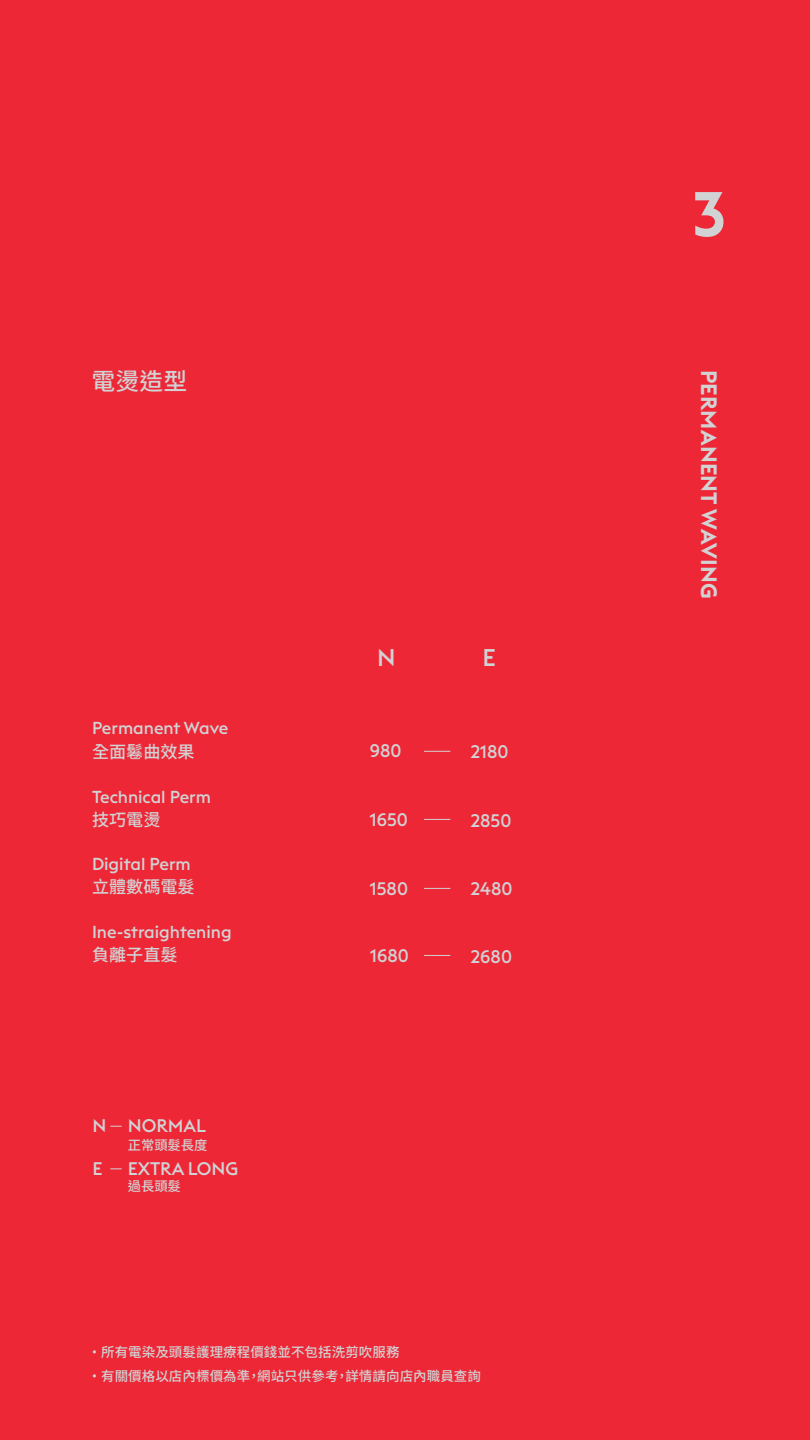
<style>
.page{position:relative;width:810px;height:1440px;background:#ed2736}
.page>*{position:absolute;margin:0;border:0;box-sizing:border-box;transform-origin:0 0}
.t1{font:600 62.25px "Euclid Triangle";color:#d1d2d4}
.t2{font:500 23.85px "Noto Sans TC";color:#d1d2d4}
.t3{font:500 23.85px "Euclid Triangle";color:#d1d2d4}
.t4{font:600 21.98px "Euclid Triangle";letter-spacing:.01em;color:#d1d2d4}
.t5{font:500 18px "Euclid Triangle";color:#d1d2d4}
.t6{font:500 17.92px "Euclid Triangle";letter-spacing:.005em;color:#d1d2d4}
.t7{font:500 17.1px "Euclid Triangle";color:#d1d2d4}
.t8{font:500 17.1px "Noto Sans TC";color:#d1d2d4}
.t9{font:500 13.5px/23.3px "Noto Sans TC";letter-spacing:.005em;color:#d1d2d4}
.t10{font:500 13.35px "Noto Sans TC";color:#d1d2d4}
</style>
<div class="page">
<svg style="left:110px;top:1126px;width:12px;height:1px"></svg>
<svg style="left:110px;top:1168px;width:12px;height:1px"></svg>
<svg style="left:424px;top:751px;width:26px;height:1px"></svg>
<svg style="left:424px;top:819px;width:26px;height:1px"></svg>
<svg style="left:424px;top:888px;width:26px;height:1px"></svg>
<svg style="left:424px;top:955px;width:26px;height:1px"></svg>
<h2 class="t2" style="left:92px;top:368px;width:97px">電燙造型</h2>
<p class="t7" style="left:92px;top:717px;width:138px">Permanent Wave</p>
<p class="t8" style="left:92px;top:742px;width:104px">全面鬈曲效果</p>
<p class="t7" style="left:92px;top:786px;width:120px">Technical Perm</p>
<p class="t8" style="left:92px;top:810px;width:70px">技巧電燙</p>
<p class="t7" style="left:92px;top:853px;width:100px">Digital Perm</p>
<p class="t8" style="left:92px;top:877px;width:104px">立體數碼電髮</p>
<p class="t7" style="left:92px;top:921px;width:141px">Ine-straightening</p>
<h2 class="t3" style="left:377px;top:642px;width:20px">N</h2>
<h2 class="t3" style="left:482px;top:643px;width:15px">E</h2>
<p class="t6" style="left:370px;top:739px;width:33px">980</p>
<p class="t6" style="left:470px;top:740px;width:40px">2180</p>
<p class="t6" style="left:370px;top:808px;width:40px">1650</p>
<p class="t6" style="left:470px;top:809px;width:43px">2850</p>
<p class="t6" style="left:370px;top:877px;width:40px">1580</p>
<p class="t6" style="left:470px;top:878px;width:44px">2480</p>
<p class="t8" style="left:92px;top:945px;width:87px">負離子直髮</p>
<p class="t6" style="left:370px;top:944px;width:40px">1680</p>
<p class="t6" style="left:470px;top:945px;width:43px">2680</p>
<p class="t5" style="left:92px;top:1115px;width:115px">N NORMAL</p>
<p class="t5" style="left:92px;top:1157px;width:12px">E</p>
<p class="t5" style="left:128px;top:1157px;width:112px">EXTRA LONG</p>
<p class="t10" style="left:128px;top:1137px;width:81px">正常頭髮長度</p>
<p class="t10" style="left:128px;top:1179px;width:55px">過長頭髮</p>
<p class="t9" style="left:88px;top:1341px;width:395px">· 所有電染及頭髮護理療程價錢並不包括洗剪吹服務<br>· 有關價格以店內標價為準，網站只供參考，詳情請向店內職員查詢</p>
<h1 class="t1" style="left:692px;top:174px;width:35px">3</h1>
<p class="t4" style="left:723px;top:370px;width:230px;rotate:90deg">PERMANENT WAVING</p>
</div>
